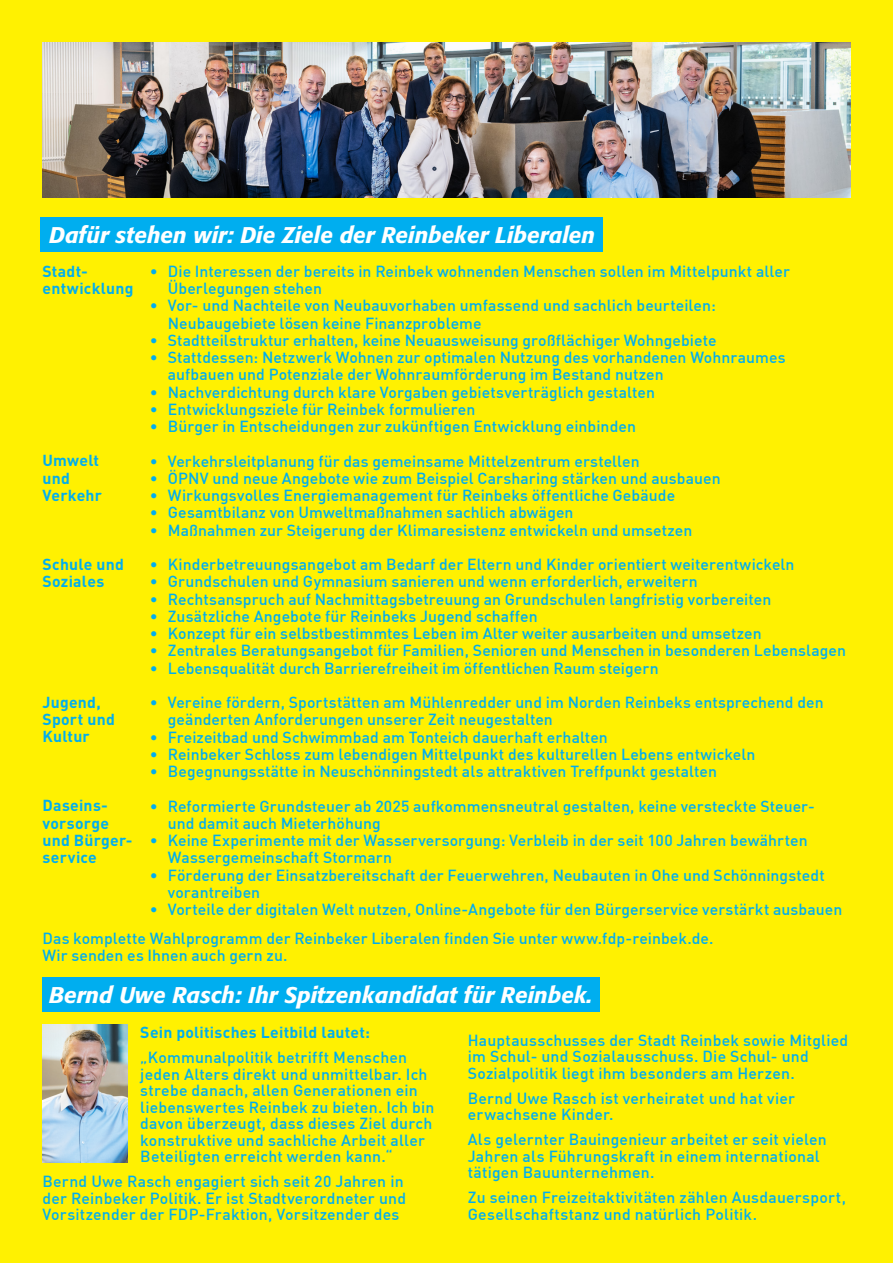
<style>
.page{position:relative;width:893px;height:1263px;background:#fff101}
.page>*{position:absolute;margin:0;border:0;box-sizing:border-box;transform-origin:0 0}
.t1{font:italic 500 22.5px "Formata";color:#fff}
.t2{font:500 15.75px/16.5px "DIN";letter-spacing:.005em;color:#00aeef}
.t3{font:700 15.75px/17.2px "DIN";letter-spacing:.015em;color:#00aeef}
</style>
<div class="page">
<img style="left:43px;top:43px;width:807px;height:155px">
<img style="left:43px;top:1025px;width:85px;height:137px">
<div style="left:43px;top:978px;width:557px;height:34px;background:#00aeef"></div>
<div style="left:40px;top:217px;width:562px;height:34px;background:#00aeef"></div>
<h1 class="t1" style="left:49px;top:221px;width:548px">Dafür stehen wir: Die Ziele der Reinbeker Liberalen</h1>
<p class="t3" style="left:43px;top:262px;width:92px">Stadt&shy;entwicklung</p>
<p class="t3" style="left:43px;top:451px;width:61px">Umwelt und<br>Verkehr</p>
<p class="t3" style="left:43px;top:555px;width:83px">Schule und<br>Soziales</p>
<p class="t3" style="left:43px;top:693px;width:74px">Jugend,<br>Sport und<br>Kultur</p>
<p class="t3" style="left:43px;top:796px;width:92px">Daseins&shy;vorsorge und Bürger&shy;service</p>
<p class="t2" style="left:168px;top:262px;width:624px;line-height:17.2px;text-indent:-18px">• Die Interessen der bereits in Reinbek wohnenden Menschen sollen im Mittelpunkt aller<br>Überlegungen stehen</p>
<p class="t2" style="left:168px;top:297px;width:549px;line-height:17.2px;text-indent:-18px">• Vor- und Nachteile von Neubauvorhaben umfassend und sachlich beurteilen:<br>Neubaugebiete lösen keine Finanzprobleme</p>
<p class="t2" style="left:150px;top:331px;width:568px">• Stadtteilstruktur erhalten, keine Neuausweisung großflächiger Wohngebiete</p>
<p class="t2" style="left:168px;top:348px;width:619px;line-height:17.2px;text-indent:-18px">• Stattdessen: Netzwerk Wohnen zur optimalen Nutzung des vorhandenen Wohnraumes aufbauen und Potenziale der Wohnraumförderung im Bestand nutzen</p>
<p class="t2" style="left:150px;top:383px;width:507px">• Nachverdichtung durch klare Vorgaben gebietsverträglich gestalten</p>
<p class="t2" style="left:150px;top:400px;width:327px">• Entwicklungsziele für Reinbek formulieren</p>
<p class="t2" style="left:150px;top:418px;width:488px">• Bürger in Entscheidungen zur zukünftigen Entwicklung einbinden</p>
<p class="t2" style="left:150px;top:452px;width:491px">• Verkehrsleitplanung für das gemeinsame Mittelzentrum erstellen</p>
<p class="t2" style="left:150px;top:469px;width:572px">• ÖPNV und neue Angebote wie zum Beispiel Carsharing stärken und ausbauen</p>
<p class="t2" style="left:150px;top:487px;width:527px">• Wirkungsvolles Energiemanagement für Reinbeks öffentliche Gebäude</p>
<p class="t2" style="left:150px;top:504px;width:425px">• Gesamtbilanz von Umweltmaßnahmen sachlich abwägen</p>
<p class="t2" style="left:150px;top:521px;width:544px">• Maßnahmen zur Steigerung der Klimaresistenz entwickeln und umsetzen</p>
<p class="t2" style="left:150px;top:556px;width:646px">• Kinderbetreuungsangebot am Bedarf der Eltern und Kinder orientiert weiterentwickeln</p>
<p class="t2" style="left:150px;top:573px;width:549px">• Grundschulen und Gymnasium sanieren und wenn erforderlich, erweitern</p>
<p class="t2" style="left:150px;top:590px;width:623px">• Rechtsanspruch auf Nachmittagsbetreuung an Grundschulen langfristig vorbereiten</p>
<p class="t2" style="left:150px;top:607px;width:389px">• Zusätzliche Angebote für Reinbeks Jugend schaffen</p>
<p class="t2" style="left:150px;top:625px;width:613px">• Konzept für ein selbstbestimmtes Leben im Alter weiter ausarbeiten und umsetzen</p>
<p class="t2" style="left:150px;top:642px;width:698px">• Zentrales Beratungsangebot für Familien, Senioren und Menschen in besonderen Lebenslagen</p>
<p class="t2" style="left:150px;top:659px;width:510px">• Lebensqualität durch Barrierefreiheit im öffentlichen Raum steigern</p>
<p class="t2" style="left:168px;top:693px;width:657px;line-height:17.2px;text-indent:-18px">• Vereine fördern, Sportstätten am Mühlenredder und im Norden Reinbeks entsprechend den geänderten Anforderungen unserer Zeit neugestalten</p>
<p class="t2" style="left:150px;top:728px;width:459px">• Freizeitbad und Schwimmbad am Tonteich dauerhaft erhalten</p>
<p class="t2" style="left:150px;top:745px;width:607px">• Reinbeker Schloss zum lebendigen Mittelpunkt des kulturellen Lebens entwickeln</p>
<p class="t2" style="left:150px;top:763px;width:569px">• Begegnungsstätte in Neuschönningstedt als attraktiven Treffpunkt gestalten</p>
<p class="t2" style="left:168px;top:797px;width:648px;line-height:17.2px;text-indent:-18px">• Reformierte Grundsteuer ab 2025 aufkommensneutral gestalten, keine versteckte Steuer&shy;und damit auch Mieterhöhung</p>
<p class="t2" style="left:168px;top:831px;width:641px;line-height:17.2px;text-indent:-18px">• Keine Experimente mit der Wasserversorgung: Verbleib in der seit 100 Jahren bewährten<br>Wassergemeinschaft Stormarn</p>
<p class="t2" style="left:168px;top:866px;width:658px;line-height:17.2px;text-indent:-18px">• Förderung der Einsatzbereitschaft der Feuerwehren, Neubauten in Ohe und Schönningstedt vorantreiben</p>
<p class="t2" style="left:150px;top:901px;width:694px">• Vorteile der digitalen Welt nutzen, Online-Angebote für den Bürgerservice verstärkt ausbauen</p>
<p class="t2" style="left:43px;top:929px;width:672px;line-height:17.2px">Das komplette Wahlprogramm der Reinbeker Liberalen finden Sie unter www.fdp-reinbek.de.<br>Wir senden es Ihnen auch gern zu.</p>
<h1 class="t1" style="left:49px;top:982px;width:545px">Bernd Uwe Rasch: Ihr Spitzenkandidat für Reinbek.</h1>
<p class="t3" style="left:140px;top:1023px;width:231px">Sein politisches Leitbild lautet:</p>
<p class="t2" style="left:140px;top:1049px;width:296px">„Kommunalpolitik betrifft Menschen jeden Alters direkt und unmittelbar. Ich strebe danach, allen Generationen ein liebenswertes Reinbek zu bieten. Ich bin davon überzeugt, dass dieses Ziel durch konstruktive und sachliche Arbeit aller Beteiligten erreicht werden kann.“</p>
<p class="t2" style="left:43px;top:1173px;width:365px">Bernd Uwe Rasch engagiert sich seit 20 Jahren in der Reinbeker Politik. Er ist Stadtverordneter und<br>Vorsitzender der FDP-Fraktion, Vorsitzender des</p>
<p class="t2" style="left:468px;top:1031px;width:382px">Hauptausschusses der Stadt Reinbek sowie Mitglied im Schul- und Sozialausschuss. Die Schul- und<br>Sozialpolitik liegt ihm besonders am Herzen.</p>
<p class="t2" style="left:468px;top:1089px;width:329px">Bernd Uwe Rasch ist verheiratet und hat vier erwachsene Kinder.</p>
<p class="t2" style="left:468px;top:1131px;width:361px">Als gelernter Bauingenieur arbeitet er seit vielen<br>Jahren als Führungskraft in einem international tätigen Bauunternehmen.</p>
<p class="t2" style="left:468px;top:1189px;width:380px">Zu seinen Freizeitaktivitäten zählen Ausdauersport,<br>Gesellschaftstanz und natürlich Politik.</p>
</div>
